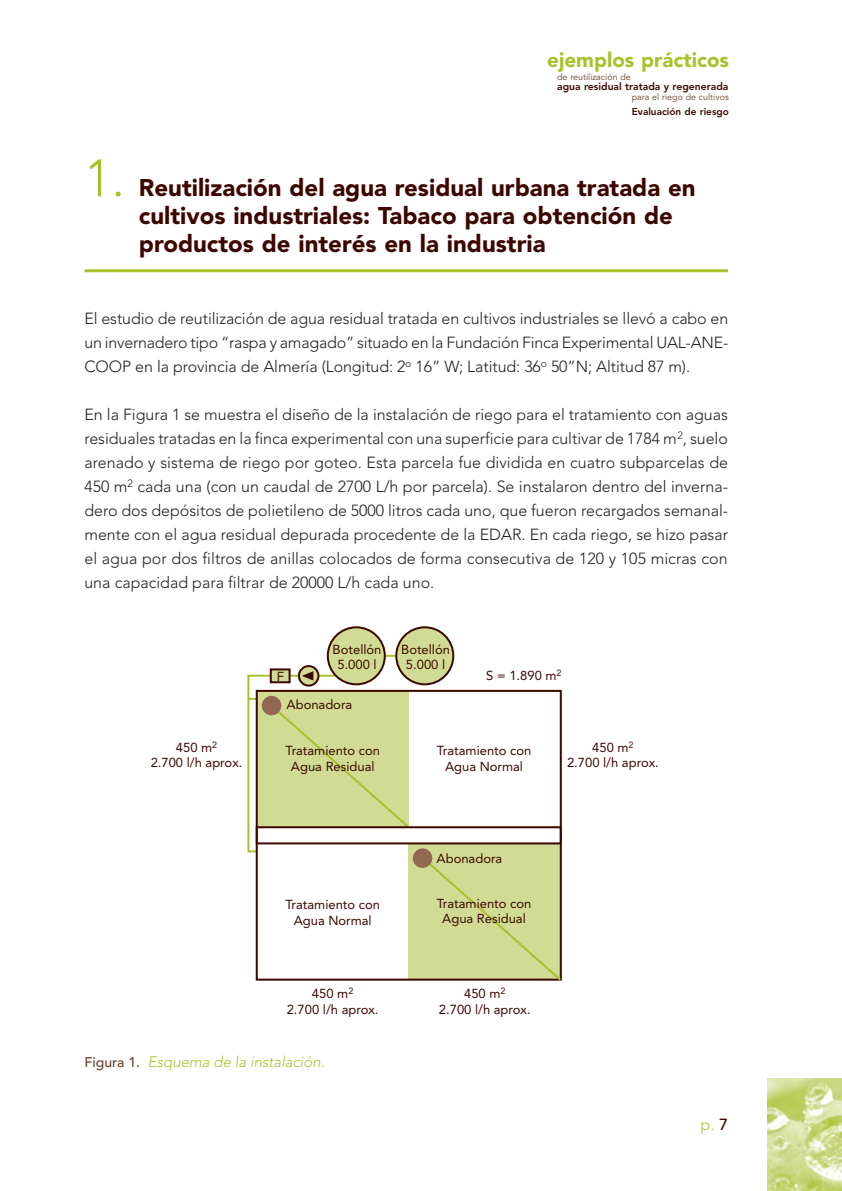
<style>
.page{position:relative;width:842px;height:1191px;background:#fff}
.page>*{position:absolute;margin:0;border:0;box-sizing:border-box;transform-origin:0 0}
.t1{font:900 24px/28px "Avenir";color:#3d0700}
.t2{font:900 20.6px "Avenir";color:#aac12c}
.t3{font:300 16px/24px "Avenir";color:#231f20;text-align:justify}
.t4{font:300 16px "Avenir";color:#aac12c}
.t5{font:300 15px "Avenir";color:#aac12c}
.t6{font:13px/15.6px "Avenir";color:#3d0700;text-align:center}
.t7{font:800 10.4px "Avenir";color:#3d0700}
.t8{font:800 10px "Avenir";color:#3d0700}
.t9{font:9px "Avenir";color:#6f3f28}
.s1{font-weight:300;font-size:52px;color:#aac12c}
.s2{font-weight:500;font-size:14px;color:#6f3f28}
.s3{font-weight:500;color:#3d0700}
</style>
<div class="page">
<hr style="left:84px;top:269px;width:644px;height:3px;background:#aac12c">
<hr style="left:379px;top:655px;width:20px;height:2px;background:#aac12c">
<div style="left:328px;top:627px;width:57px;height:57px;background:#d0db93;border-radius:50%"></div>
<div style="left:327px;top:626px;width:59px;height:59px;border:2px solid #3d0700;border-radius:50%"></div>
<div style="left:270px;top:668px;width:21px;height:15px;border:2px solid #3d0700"></div>
<div style="left:396px;top:627px;width:57px;height:57px;background:#d0db93;border-radius:50%"></div>
<div style="left:395px;top:626px;width:59px;height:59px;border:2px solid #3d0700;border-radius:50%"></div>
<div style="left:409px;top:843px;width:152px;height:136px;background:#d0db93"></div>
<svg style="left:420px;top:855px;width:142px;height:126px"></svg>
<svg style="left:299px;top:666px;width:19px;height:19px"></svg>
<div style="left:298px;top:665px;width:21px;height:21px;border:2px solid #3d0700;border-radius:50%"></div>
<div style="left:413px;top:848px;width:19px;height:20px;background:#926853;border-radius:50%"></div>
<div style="left:256px;top:826px;width:306px;height:18px;border:2px solid #3d0700"></div>
<svg style="left:247px;top:671px;width:165px;height:182px"></svg>
<img style="left:768px;top:1078px;width:74px;height:113px">
<p class="t2" style="left:547px;top:51px;width:183px">ejemplos prácticos</p>
<p class="t9" style="left:557px;top:74px;width:75px">de reutilización de</p>
<p class="t7" style="left:557px;top:82px;width:173px">agua residual tratada y regenerada</p>
<p class="t9" style="left:632px;top:93px;width:98px">para el riego de cultivos</p>
<p class="t8" style="left:632px;top:107px;width:99px">Evaluación de riesgo</p>
<h1 class="t1" style="left:139px;top:176px;width:558px;text-indent:-54px"><span class="s1">1.</span> Reutilización del agua residual urbana tratada en cultivos industriales: Tabaco para obtención de productos de interés en la industria</h1>
<p class="t3" style="left:84px;top:308px;width:645px">El estudio de reutilización de agua residual tratada en cultivos industriales se llevó a cabo en un invernadero tipo “raspa y amagado” situado en la Fundación Finca Experimental UAL-ANE-COOP en la provincia de Almería (Longitud: 2<sup>o</sup> 16” W; Latitud: 36<sup>o</sup> 50”N; Altitud 87 m).</p>
<p class="t3" style="left:84px;top:404px;width:645px">En la Figura 1 se muestra el diseño de la instalación de riego para el tratamiento con aguas residuales tratadas en la finca experimental con una superficie para cultivar de 1784 m<sup>2</sup>, suelo arenado y sistema de riego por goteo. Esta parcela fue dividida en cuatro subparcelas de 450 m<sup>2</sup> cada una (con un caudal de 2700 L/h por parcela). Se instalaron dentro del inverna&shy;dero dos depósitos de polietileno de 5000 litros cada uno, que fueron recargados semanal&shy;mente con el agua residual depurada procedente de la EDAR. En cada riego, se hizo pasar el agua por dos filtros de anillas colocados de forma consecutiva de 120 y 105 micras con una capacidad para filtrar de 20000 L/h cada uno.</p>
<p class="t6" style="left:277px;top:669px;width:9px">F</p>
<p class="t6" style="left:333px;top:642px;width:50px">Botellón<br>5.000 l</p>
<p class="t6" style="left:401px;top:642px;width:50px">Botellón<br>5.000 l</p>
<p class="t6" style="left:287px;top:698px;width:67px">Abonadora</p>
<p class="t6" style="left:486px;top:669px;width:77px">S = 1.890 m<sup>2</sup></p>
<p class="t6" style="left:151px;top:740px;width:93px">450 m<sup>2<br></sup>2.700 l/h aprox.</p>
<p class="t6" style="left:567px;top:740px;width:93px">450 m<sup>2<br></sup>2.700 l/h aprox.</p>
<p class="t6" style="left:285px;top:744px;width:96px">Tratamiento con<br>Agua Residual</p>
<p class="t6" style="left:437px;top:744px;width:96px">Tratamiento con<br>Agua Normal</p>
<p class="t6" style="left:285px;top:897px;width:96px">Tratamiento con<br>Agua Normal</p>
<p class="t6" style="left:287px;top:986px;width:93px">450 m<sup>2<br></sup>2.700 l/h aprox.</p>
<p class="t5" style="left:84px;top:1055px;width:244px"><span class="s2">Figura 1.</span> Esquema de la instalación.</p>
<p class="t6" style="left:437px;top:851px;width:67px">Abonadora</p>
<p class="t6" style="left:437px;top:896px;width:96px">Tratamiento con<br>Agua Residual</p>
<p class="t6" style="left:439px;top:986px;width:93px">450 m<sup>2<br></sup>2.700 l/h aprox.</p>
<p class="t4" style="left:700px;top:1118px;width:29px">p. <span class="s3">7</span></p>
</div>
